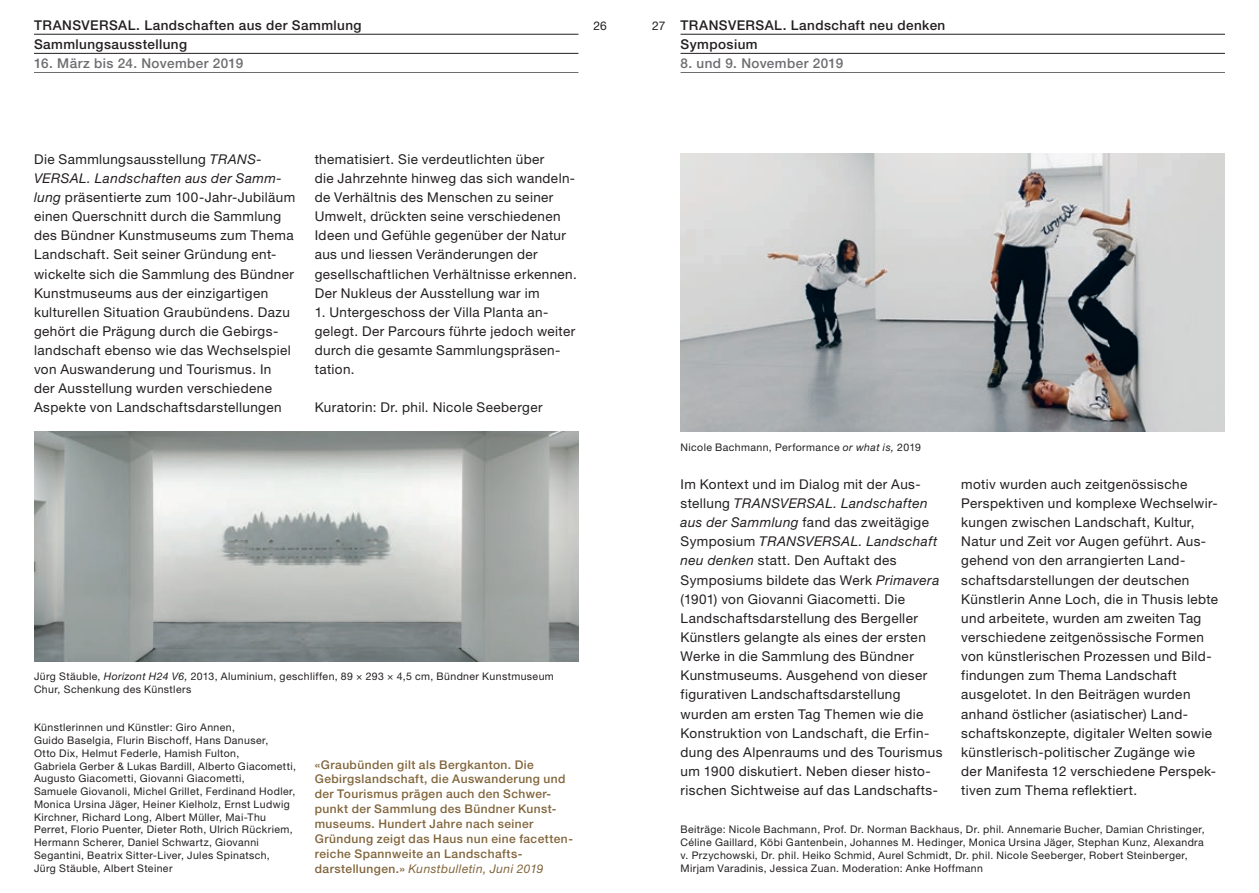
<style>
.page{position:relative;width:1259px;height:893px;background:#fff}
.page>*{position:absolute;margin:0;border:0;box-sizing:border-box;transform-origin:0 0}
.t1{font:13.5px/19.2px "Helvetica Neue LT Std";letter-spacing:.03em;color:#231f20}
.t2{font:500 13.5px/19.2px "Helvetica Neue LT Std";letter-spacing:.03em;color:#231f20}
.t3{font:500 13.5px "Helvetica Neue LT Std";letter-spacing:.03em;color:#6c6d70}
.t4{font:500 12px/14.9px "Helvetica Neue LT Std";letter-spacing:.035em;color:#81653b}
.t5{font:12px "Helvetica Neue LT Std";color:#231f20}
.t6{font:10.5px/12.8px "Helvetica Neue LT Std";letter-spacing:.04em;color:#231f20}
.s1{font-style:italic}
.s2{font-weight:400;font-style:italic}
</style>
<div class="page">
<img style="left:34px;top:432px;width:544px;height:229px">
<img style="left:680px;top:153px;width:545px;height:279px">
<hr style="left:34px;top:34px;width:544px;height:1px;background:#231f20">
<hr style="left:34px;top:53px;width:544px;height:1px;background:#231f20">
<hr style="left:34px;top:72px;width:544px;height:1px;background:#6c6d70">
<hr style="left:680px;top:34px;width:545px;height:1px;background:#231f20">
<hr style="left:680px;top:53px;width:545px;height:1px;background:#231f20">
<hr style="left:680px;top:72px;width:545px;height:1px;background:#6c6d70">
<p class="t2" style="left:34px;top:15px;width:329px">TRANSVERSAL. Landschaften aus der Sammlung<br>Sammlungsausstellung</p>
<p class="t3" style="left:34px;top:55px;width:211px">16. März bis 24. November 2019</p>
<p class="t5" style="left:593px;top:18px;width:15px">26</p>
<p class="t1" style="left:34px;top:149px;width:263px">Die Sammlungsausstellung <span class="s1">TRANS-VERSAL. Landschaften aus der Samm&shy;lung</span> präsentierte zum 100-Jahr-Jubiläum einen Querschnitt durch die Sammlung des Bündner Kunstmuseums zum Thema Landschaft. Seit seiner Gründung ent&shy;wickelte sich die Sammlung des Bündner Kunstmuseums aus der einzigartigen kulturellen Situation Graubündens. Dazu gehört die Prägung durch die Gebirgs&shy;landschaft ebenso wie das Wechselspiel von Auswanderung und Tourismus. In der Ausstellung wurden verschiedene Aspekte von Landschaftsdarstellungen</p>
<p class="t1" style="left:315px;top:149px;width:264px">thematisiert. Sie verdeutlichten über<br>die Jahrzehnte hinweg das sich wandeln&shy;de Verhältnis des Menschen zu seiner Umwelt, drückten seine verschiedenen Ideen und Gefühle gegenüber der Natur aus und liessen Veränderungen der gesellschaftlichen Verhältnisse erkennen.<br>Der Nukleus der Ausstellung war im</p>
<p class="t1" style="left:315px;top:302px;width:262px">1. Untergeschoss der Villa Planta an&shy;gelegt. Der Parcours führte jedoch weiter durch die gesamte Sammlungspräsen&shy;tation.</p>
<p class="t1" style="left:315px;top:398px;width:229px">Kuratorin: Dr. phil. Nicole Seeberger</p>
<p class="t6" style="left:34px;top:670px;width:521px">Jürg Stäuble, <span class="s1">Horizont H24 V6,</span> 2013, Aluminium, geschliffen, 89 × 293 × 4,5 cm, Bündner Kunstmuseum<br>Chur, Schenkung des Künstlers</p>
<p class="t6" style="left:34px;top:721px;width:263px">Künstlerinnen und Künstler: Giro Annen,<br>Guido Baselgia, Flurin Bischoff, Hans Danuser,<br>Otto Dix, Helmut Federle, Hamish Fulton,<br>Gabriela Gerber &amp; Lukas Bardill, Alberto Giacometti, Augusto Giacometti, Giovanni Giacometti,<br>Samuele Giovanoli, Michel Grillet, Ferdinand Hodler, Monica Ursina Jäger, Heiner Kielholz, Ernst Ludwig Kirchner, Richard Long, Albert Müller, Mai-Thu Perret, Florio Puenter, Dieter Roth, Ulrich Rückriem, Hermann Scherer, Daniel Schwartz, Giovanni Segantini, Beatrix Sitter-Liver, Jules Spinatsch,<br>Jürg Stäuble, Albert Steiner</p>
<p class="t4" style="left:315px;top:757px;width:260px">«Graubünden gilt als Bergkanton. Die Gebirgslandschaft, die Auswanderung und der Tourismus prägen auch den Schwer&shy;punkt der Sammlung des Bündner Kunst&shy;museums. Hundert Jahre nach seiner Gründung zeigt das Haus nun eine facetten&shy;reiche Spannweite an Landschafts&shy;darstellungen.» <span class="s2">Kunstbulletin, Juni 2019</span></p>
<p class="t5" style="left:652px;top:18px;width:15px">27</p>
<p class="t2" style="left:680px;top:15px;width:266px">TRANSVERSAL. Landschaft neu denken<br>Symposium</p>
<p class="t3" style="left:680px;top:55px;width:164px">8. und 9. November 2019</p>
<p class="t6" style="left:680px;top:440px;width:242px">Nicole Bachmann, Performance <span class="s1">or what is,</span> 2019</p>
<p class="t1" style="left:680px;top:474px;width:263px">Im Kontext und im Dialog mit der Aus&shy;stellung <span class="s1">TRANSVERSAL. Landschaften aus der Sammlung</span> fand das zweitägige Symposium <span class="s1">TRANSVERSAL. Landschaft neu denken</span> statt. Den Auftakt des Symposiums bildete das Werk <span class="s1">Primavera </span>(1901) von Giovanni Giacometti. Die Landschaftsdarstellung des Bergeller Künstlers gelangte als eines der ersten Werke in die Sammlung des Bündner Kunstmuseums. Ausgehend von dieser figurativen Landschaftsdarstellung wurden am ersten Tag Themen wie die Konstruktion von Landschaft, die Erfin&shy;dung des Alpenraums und des Tourismus um 1900 diskutiert. Neben dieser histo&shy;rischen Sichtweise auf das Landschafts-</p>
<p class="t1" style="left:961px;top:474px;width:258px">motiv wurden auch zeitgenössische Perspektiven und komplexe Wechselwir&shy;kungen zwischen Landschaft, Kultur, Natur und Zeit vor Augen geführt. Aus&shy;gehend von den arrangierten Land&shy;schaftsdarstellungen der deutschen Künstlerin Anne Loch, die in Thusis lebte und arbeitete, wurden am zweiten Tag verschiedene zeitgenössische Formen von künstlerischen Prozessen und Bild&shy;findungen zum Thema Landschaft ausgelotet. In den Beiträgen wurden anhand östlicher (asiatischer) Land&shy;schaftskonzepte, digitaler Welten sowie künstlerisch-politischer Zugänge wie der Manifesta 12 verschiedene Perspek&shy;tiven zum Thema reflektiert.</p>
<p class="t6" style="left:680px;top:823px;width:525px">Beiträge: Nicole Bachmann, Prof. Dr. Norman Backhaus, Dr. phil. Annemarie Bucher, Damian Christinger, Céline Gaillard, Köbi Gantenbein, Johannes M. Hedinger, Monica Ursina Jäger, Stephan Kunz, Alexandra v. Przychowski, Dr. phil. Heiko Schmid, Aurel Schmidt, Dr. phil. Nicole Seeberger, Robert Steinberger, Mirjam Varadinis, Jessica Zuan. Moderation: Anke Hoffmann</p>
</div>
